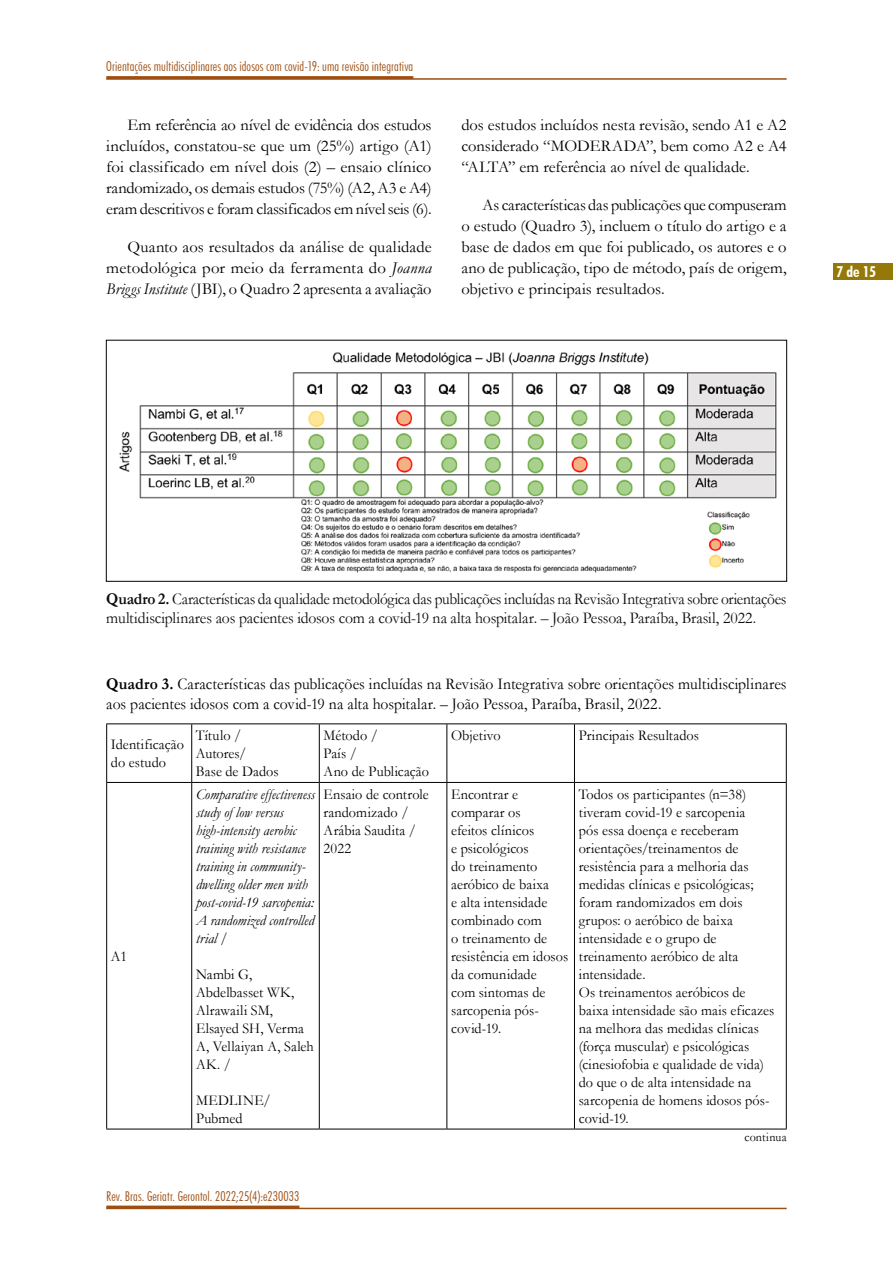
<style>
.page{position:relative;width:893px;height:1263px;background:#fff}
.page>*{position:absolute;margin:0;border:0;box-sizing:border-box;transform-origin:0 0}
.t1{font:16.5px/21px "Garamond";color:#000;text-align:justify}
.t2{font:16.5px/19.5px "Garamond";letter-spacing:-.015em;color:#0d0d0d;scale:.94 1}
.t3{font:16.5px/19.5px "Garamond";color:#000;scale:.95 1}
.t4{font:15px/18px "Garamond";letter-spacing:.005em;color:#000;scale:.95 1}
.t5{font:italic 15px/18px "Garamond";letter-spacing:.005em;color:#000;scale:.95 1}
.t6{font:700 condensed 15px "Futura BT";color:#fff}
.t7{font:300 condensed 13.5px "Futura BT";letter-spacing:.005em;color:#9e4e11}
.t8{font:12.75px "Garamond";letter-spacing:.005em;color:#000;scale:.95 1}
.s1{font-style:italic}
.s2{font-weight:700}
.s3{font-style:normal}
</style>
<div class="page">
<div style="left:833px;top:263px;width:60px;height:17px;background:#957908"></div>
<hr style="left:106px;top:78px;width:681px;height:2px;background:#9e4e11">
<hr style="left:106px;top:76px;width:307px;height:3px;background:#9e4e11">
<hr style="left:106px;top:1208px;width:681px;height:1px;background:#9e4e11">
<hr style="left:106px;top:1205px;width:193px;height:3px;background:#9e4e11">
<img style="left:119px;top:352px;width:658px;height:221px">
<hr style="left:106px;top:723px;width:86px;height:1px;background:#000">
<hr style="left:106px;top:724px;width:1px;height:58px;background:#000">
<hr style="left:192px;top:723px;width:127px;height:1px;background:#000">
<hr style="left:191px;top:724px;width:1px;height:58px;background:#000">
<hr style="left:319px;top:723px;width:128px;height:1px;background:#000">
<hr style="left:319px;top:724px;width:1px;height:58px;background:#000">
<hr style="left:447px;top:723px;width:127px;height:1px;background:#000">
<hr style="left:446px;top:724px;width:1px;height:58px;background:#000">
<hr style="left:574px;top:723px;width:213px;height:1px;background:#000">
<hr style="left:574px;top:724px;width:1px;height:58px;background:#000">
<hr style="left:786px;top:724px;width:1px;height:58px;background:#000">
<hr style="left:106px;top:782px;width:86px;height:1px;background:#000">
<hr style="left:106px;top:783px;width:1px;height:346px;background:#000">
<hr style="left:192px;top:782px;width:127px;height:1px;background:#000">
<hr style="left:191px;top:783px;width:1px;height:346px;background:#000">
<hr style="left:319px;top:782px;width:128px;height:1px;background:#000">
<hr style="left:319px;top:783px;width:1px;height:346px;background:#000">
<hr style="left:447px;top:782px;width:127px;height:1px;background:#000">
<hr style="left:446px;top:783px;width:1px;height:346px;background:#000">
<hr style="left:574px;top:782px;width:213px;height:1px;background:#000">
<hr style="left:574px;top:783px;width:1px;height:346px;background:#000">
<hr style="left:786px;top:783px;width:1px;height:346px;background:#000">
<hr style="left:106px;top:1129px;width:86px;height:1px;background:#000">
<hr style="left:192px;top:1129px;width:127px;height:1px;background:#000">
<hr style="left:319px;top:1129px;width:128px;height:1px;background:#000">
<hr style="left:447px;top:1129px;width:127px;height:1px;background:#000">
<hr style="left:574px;top:1129px;width:213px;height:1px;background:#000">
<p class="t7" style="left:106px;top:58px;width:309px">Orientações multidisciplinares aos idosos com covid-19: uma revisão integrativa</p>
<p class="t1" style="left:106px;top:114px;width:327px;text-indent:21px">Em referência ao nível de evidência dos estudos incluídos, constatou-se que um (25%) artigo (A1) foi classificado em nível dois (2) – ensaio clínico randomizado, os demais estudos (75%) (A2, A3 e A4) eram descritivos e foram classificados em nível seis (6).</p>
<p class="t1" style="left:106px;top:236px;width:327px;text-indent:21px">Quanto aos resultados da análise de qualidade metodológica por meio da ferramenta do <span class="s1">Joanna Briggs Institute</span> (JBI), o Quadro 2 apresenta a avaliação</p>
<p class="t1" style="left:461px;top:114px;width:327px">dos estudos incluídos nesta revisão, sendo A1 e A2 considerado “MODERADA”, bem como A2 e A4 “ALTA” em referência ao nível de qualidade.</p>
<p class="t1" style="left:461px;top:194px;width:327px;text-indent:21px">As características das publicações que compuseram o estudo (Quadro 3), incluem o título do artigo e a base de dados em que foi publicado, os autores e o ano de publicação, tipo de método, país de origem, objetivo e principais resultados.</p>
<p class="t6" style="left:836px;top:262px;width:41px">7 de 15</p>
<p class="t2" style="left:106px;top:588px;width:725px"><span class="s2">Quadro 2.</span> Características da qualidade metodológica das publicações incluídas na Revisão Integrativa sobre orientações multidisciplinares aos pacientes idosos com a covid-19 na alta hospitalar. – João Pessoa, Paraíba, Brasil, 2022.</p>
<p class="t3" style="left:106px;top:674px;width:718px"><span class="s2">Quadro 3.</span> Características das publicações incluídas na Revisão Integrativa sobre orientações multidisciplinares aos pacientes idosos com a covid-19 na alta hospitalar. – João Pessoa, Paraíba, Brasil, 2022.</p>
<p class="t4" style="left:111px;top:735px;width:78px">Identificação do estudo</p>
<p class="t4" style="left:196px;top:726px;width:89px">Título /<br>Autores/<br>Base de Dados</p>
<p class="t4" style="left:324px;top:726px;width:113px">Método /<br>País /<br>Ano de Publicação</p>
<p class="t4" style="left:451px;top:726px;width:54px">Objetivo</p>
<p class="t4" style="left:579px;top:726px;width:128px">Principais Resultados</p>
<p class="t4" style="left:111px;top:946px;width:18px">A1</p>
<p class="t4" style="left:324px;top:784px;width:112px">Ensaio de controle randomizado /<br>Arábia Saudita /<br>2022</p>
<p class="t4" style="left:451px;top:784px;width:125px">Encontrar e comparar os<br>efeitos clínicos<br>e psicológicos<br>do treinamento aeróbico de baixa<br>e alta intensidade combinado com<br>o treinamento de resistência em idosos da comunidade<br>com sintomas de sarcopenia pós&shy;covid-19.</p>
<p class="t4" style="left:579px;top:784px;width:207px">Todos os participantes (n=38) tiveram covid-19 e sarcopenia<br>pós essa doença e receberam orientações/treinamentos de resistência para a melhoria das medidas clínicas e psicológicas; foram randomizados em dois grupos: o aeróbico de baixa intensidade e o grupo de treinamento aeróbico de alta intensidade.<br>Os treinamentos aeróbicos de baixa intensidade são mais eficazes na melhora das medidas clínicas (força muscular) e psicológicas (cinesiofobia e qualidade de vida) do que o de alta intensidade na sarcopenia de homens idosos pós&shy;covid-19.</p>
<p class="t5" style="left:196px;top:784px;width:127px">Comparative effectiveness study of low versus high-intensity aerobic training with resistance training in community&shy;dwelling older men with post-covid-19 sarcopenia:<br>A randomized controlled trial <span class="s3">/</span></p>
<p class="t4" style="left:196px;top:964px;width:126px">Nambi G,<br>Abdelbasset WK,<br>Alrawaili SM,<br>Elsayed SH, Verma<br>A, Vellaiyan A, Saleh<br>AK. /</p>
<p class="t4" style="left:196px;top:1090px;width:80px">MEDLINE/<br>Pubmed</p>
<p class="t8" style="left:745px;top:1128px;width:46px">continua</p>
<p class="t7" style="left:106px;top:1188px;width:195px">Rev. Bras. Geriatr. Gerontol. 2022;25(4):e230033</p>
</div>
